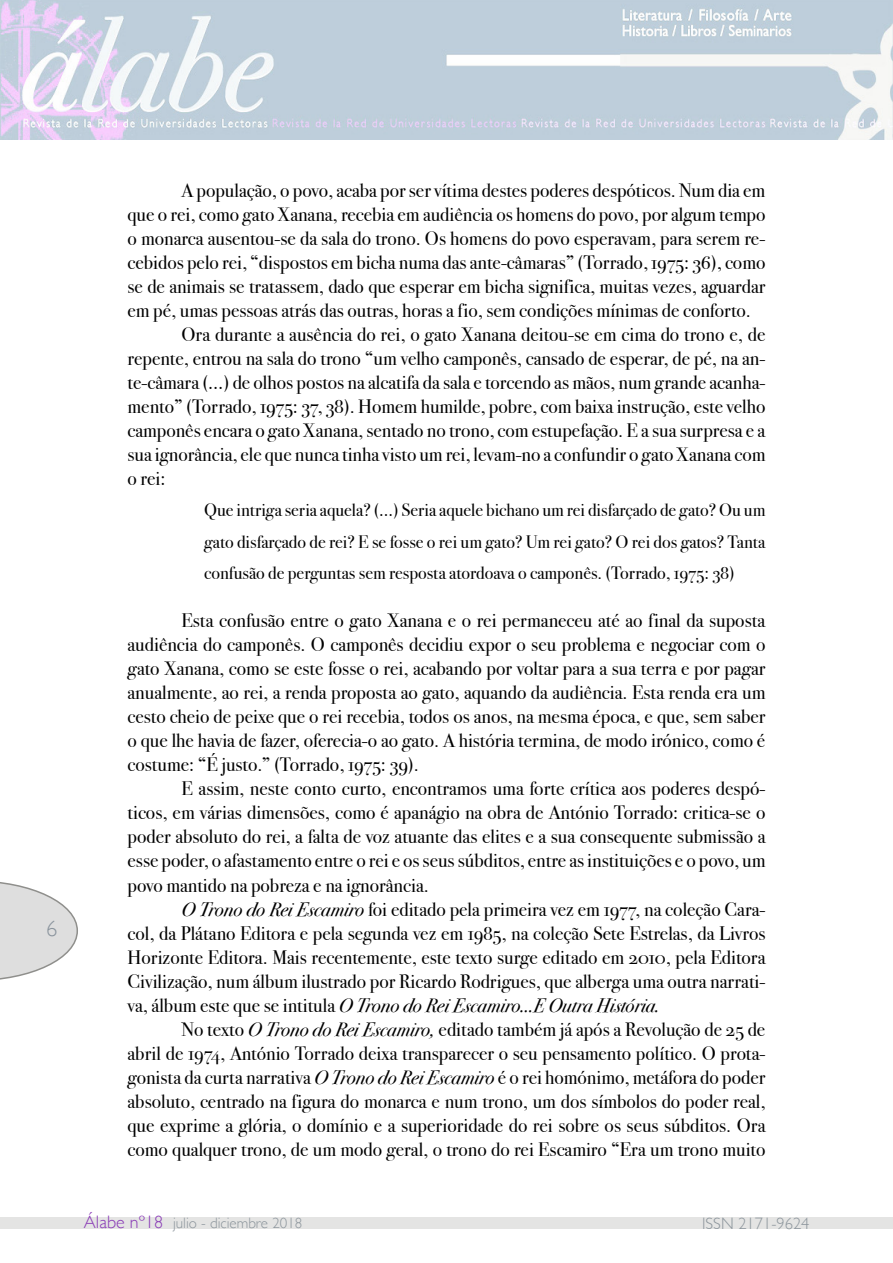
<style>
.page{position:relative;width:893px;height:1263px;background:#fff}
.page>*{position:absolute;margin:0;border:0;box-sizing:border-box;transform-origin:0 0}
.t1{font:300 22.5px "Gill Sans";color:#8a949d}
.t2{font:19.5px/24px "Bodoni Svty Two OSITCTT Book";color:#000;text-align:justify}
.t3{font:19.5px "Bodoni Svty Two OSITCTT Book It";color:#000}
.t4{font:18px/31.5px "Bodoni Svty Two OSITCTT Book";color:#000;text-align:justify}
.t5{font:300 16.5px "Gill Sans";color:#8c959c}
.t6{font:300 15px "Gill Sans";color:#8c959c}
.s1{font-family:"Bodoni Svty Two OSITCTT Book It"}
.s2{font-family:"Bodoni Svty Two OSITCTT Book"}
.s3{font-size:18px;color:#893ab6}
</style>
<div class="page">
<svg style="left:0;top:882px;width:78px;height:98px"></svg>
<div style="left:0;top:1218px;width:893px;height:11px;background:#e4e4e3"></div>
<img style="left:0;top:0;width:893px;height:139px">
<p class="t1" style="left:46px;top:911px;width:13px">6</p>
<p class="t2" style="left:182px;top:178px;width:585px">A população, o povo, acaba por ser vítima destes poderes despóticos. Num dia em</p>
<p class="t2" style="left:128px;top:202px;width:639px">que o rei, como gato Xanana, recebia em audiência os homens do povo, por algum tempo</p>
<p class="t2" style="left:128px;top:226px;width:639px">o monarca ausentou-se da sala do trono. Os homens do povo esperavam, para serem re-</p>
<p class="t2" style="left:128px;top:250px;width:639px">cebidos pelo rei, “dispostos em bicha numa das ante-câmaras” (Torrado, 1975: 36), como</p>
<p class="t2" style="left:128px;top:274px;width:639px">se de animais se tratassem, dado que esperar em bicha significa, muitas vezes, aguardar</p>
<p class="t2" style="left:128px;top:298px;width:625px">em pé, umas pessoas atrás das outras, horas a fio, sem condições mínimas de conforto.</p>
<p class="t2" style="left:182px;top:322px;width:585px">Ora durante a ausência do rei, o gato Xanana deitou-se em cima do trono e, de</p>
<p class="t2" style="left:128px;top:346px;width:639px">repente, entrou na sala do trono “um velho camponês, cansado de esperar, de pé, na an-</p>
<p class="t2" style="left:128px;top:370px;width:639px">te-câmara (…) de olhos postos na alcatifa da sala e torcendo as mãos, num grande acanha-</p>
<p class="t2" style="left:128px;top:394px;width:639px">mento” (Torrado, 1975: 37, 38). Homem humilde, pobre, com baixa instrução, este velho</p>
<p class="t2" style="left:128px;top:418px;width:639px">camponês encara o gato Xanana, sentado no trono, com estupefação. E a sua surpresa e a</p>
<p class="t2" style="left:128px;top:442px;width:639px">sua ignorância, ele que nunca tinha visto um rei, levam-no a confundir o gato Xanana com</p>
<p class="t2" style="left:128px;top:466px;width:39px">o rei:</p>
<p class="t4" style="left:204px;top:495px;width:563px">Que intriga seria aquela? (…) Seria aquele bichano um rei disfarçado de gato? Ou um gato disfarçado de rei? E se fosse o rei um gato? Um rei gato? O rei dos gatos? Tanta confusão de perguntas sem resposta atordoava o camponês. (Torrado, 1975: 38)</p>
<p class="t2" style="left:128px;top:609px;width:639px;text-indent:54px">Esta confusão entre o gato Xanana e o rei permaneceu até ao final da suposta audiência do camponês. O camponês decidiu expor o seu problema e negociar com o gato Xanana, como se este fosse o rei, acabando por voltar para a sua terra e por pagar anualmente, ao rei, a renda proposta ao gato, aquando da audiência. Esta renda era um cesto cheio de peixe que o rei recebia, todos os anos, na mesma época, e que, sem saber o que lhe havia de fazer, oferecia-o ao gato. A história termina, de modo irónico, como é costume: “É justo.” (Torrado, 1975: 39).</p>
<p class="t2" style="left:128px;top:777px;width:639px;text-indent:54px">E assim, neste conto curto, encontramos uma forte crítica aos poderes despó&shy;ticos, em várias dimensões, como é apanágio na obra de António Torrado: critica-se o poder absoluto do rei, a falta de voz atuante das elites e a sua consequente submissão a esse poder, o afastamento entre o rei e os seus súbditos, entre as instituições e o povo, um povo mantido na pobreza e na ignorância.</p>
<p class="t2" style="left:128px;top:897px;width:639px;text-indent:54px"><span class="s1">O Trono do Rei Escamiro</span> foi editado pela primeira vez em 1977, na coleção Cara&shy;col, da Plátano Editora e pela segunda vez em 1985, na coleção Sete Estrelas, da Livros Horizonte Editora. Mais recentemente, este texto surge editado em 2010, pela Editora Civilização, num álbum ilustrado por Ricardo Rodrigues, que alberga uma outra narrati-</p>
<p class="t3" style="left:128px;top:993px;width:534px"><span class="s2">va, álbum este que se intitula</span> O Trono do Rei Escamiro…E Outra História.</p>
<p class="t2" style="left:128px;top:1017px;width:639px;text-indent:54px">No texto <span class="s1">O Trono do Rei Escamiro,</span> editado também já após a Revolução de 25 de abril de 1974, António Torrado deixa transparecer o seu pensamento político. O prota&shy;gonista da curta narrativa <span class="s1">O Trono do Rei Escamiro</span> é o rei homónimo, metáfora do poder absoluto, centrado na figura do monarca e num trono, um dos símbolos do poder real, que exprime a glória, o domínio e a superioridade do rei sobre os seus súbditos. Ora como qualquer trono, de um modo geral, o trono do rei Escamiro “Era um trono muito</p>
<p class="t6" style="left:84px;top:1211px;width:220px"><span class="s3">Álabe nº18</span> julio - diciembre 2018</p>
<p class="t5" style="left:702px;top:1211px;width:109px">ISSN 2171-9624</p>
</div>
